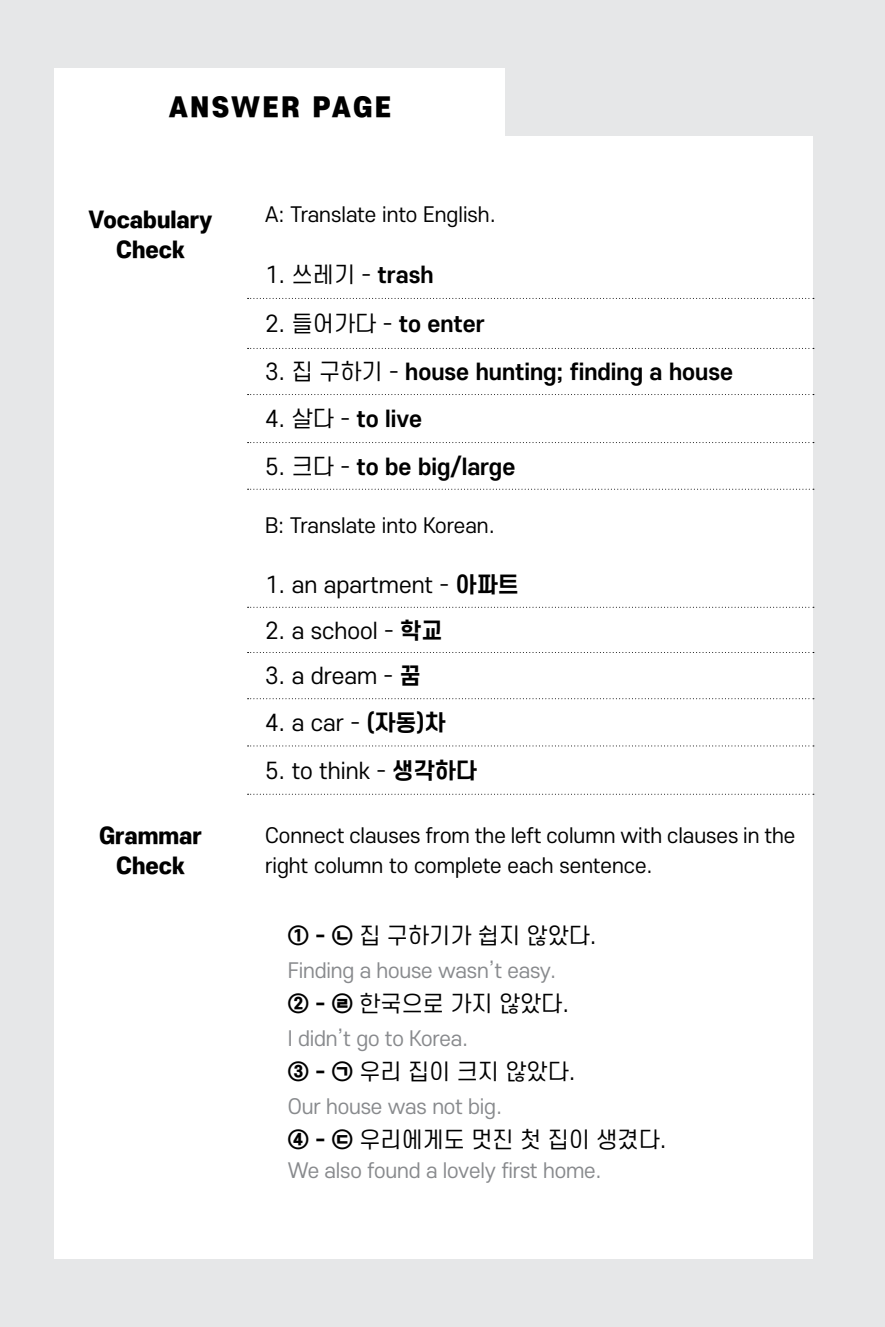
<style>
.page{position:relative;width:885px;height:1327px;background:#fff}
.page>*{position:absolute;margin:0;border:0;box-sizing:border-box;transform-origin:0 0}
.t1{font:900 26px "S Core Dream 9";letter-spacing:.1em;color:#000}
.t2{font:22px "S Core Dream 4";color:#000}
.t3{font:700 22px "S Core Dream 6";color:#000}
.t4{font:800 22px/30px "S Core Dream 8";color:#000;text-align:center}
.t5{font:20px/30px "S Core Dream 4";color:#000}
.t6{font:20px "S Core Dream 4";letter-spacing:-.01em;color:#888a8d}
.s1{font-family:"S Core Dream 6";font-weight:700}
.s2{font-family:"S Core Dream 4";font-weight:400}
</style>
<div class="page">
<div style="left:0;top:0;width:884px;height:1326px;background:#e6e7e8"></div>
<div style="left:54px;top:68px;width:758px;height:1190px;background:#fff"></div>
<div style="left:505px;top:68px;width:320px;height:68px;background:#e6e7e8"></div>
<svg style="left:247px;top:298px;width:566px;height:1px"></svg>
<svg style="left:247px;top:348px;width:566px;height:1px"></svg>
<svg style="left:247px;top:394px;width:566px;height:1px"></svg>
<svg style="left:247px;top:606px;width:566px;height:1px"></svg>
<svg style="left:247px;top:652px;width:566px;height:1px"></svg>
<svg style="left:247px;top:698px;width:566px;height:1px"></svg>
<svg style="left:247px;top:745px;width:566px;height:1px"></svg>
<svg style="left:247px;top:793px;width:566px;height:1px"></svg>
<svg style="left:247px;top:442px;width:566px;height:1px"></svg>
<svg style="left:247px;top:488px;width:563px;height:1px"></svg>
<p class="t1" style="left:169px;top:88px;width:224px">ANSWER PAGE</p>
<p class="t4" style="left:88px;top:204px;width:126px">Vocabulary<br>Check</p>
<p class="t5" style="left:265px;top:199px;width:232px">A: Translate into English.</p>
<p class="t2" style="left:265px;top:259px;width:170px">1. 쓰레기 - <span class="s1">trash</span></p>
<p class="t2" style="left:265px;top:308px;width:221px">2. 들어가다 - <span class="s1">to enter</span></p>
<p class="t3" style="left:265px;top:356px;width:469px"><span class="s2">3. 집 구하기 -</span> house hunting; finding a house</p>
<p class="t3" style="left:265px;top:403px;width:159px"><span class="s2">4. 살다 -</span> to live</p>
<p class="t3" style="left:265px;top:450px;width:252px"><span class="s2">5. 크다 -</span> to be big/large</p>
<p class="t5" style="left:265px;top:510px;width:231px">B: Translate into Korean.</p>
<p class="t2" style="left:265px;top:568px;width:255px">1. an apartment - <span class="s1">아파트</span></p>
<p class="t2" style="left:265px;top:614px;width:179px">2. a school - <span class="s1">학교</span></p>
<p class="t2" style="left:265px;top:660px;width:157px">3. a dream - <span class="s1">꿈</span></p>
<p class="t2" style="left:265px;top:706px;width:182px">4. a car - <span class="s1">(자동)차</span></p>
<p class="t2" style="left:265px;top:754px;width:213px">5. to think - <span class="s1">생각하다</span></p>
<p class="t4" style="left:99px;top:819px;width:104px">Grammar<br>Check</p>
<p class="t5" style="left:265px;top:819px;width:532px">Connect clauses from the left column with clauses in the right column to complete each sentence.</p>
<p class="t2" style="left:288px;top:919px;width:310px"><span class="s1">① - ㉡</span> 집 구하기가 쉽지 않았다.</p>
<p class="t6" style="left:288px;top:955px;width:270px">Finding a house wasn’t easy.</p>
<p class="t2" style="left:288px;top:987px;width:283px"><span class="s1">② - ㉣</span> 한국으로 가지 않았다.</p>
<p class="t6" style="left:288px;top:1023px;width:182px">I didn’t go to Korea.</p>
<p class="t2" style="left:288px;top:1055px;width:289px"><span class="s1">③ - ㉠</span> 우리 집이 크지 않았다.</p>
<p class="t6" style="left:288px;top:1091px;width:216px">Our house was not big.</p>
<p class="t2" style="left:288px;top:1123px;width:380px"><span class="s1">④ - ㉢</span> 우리에게도 멋진 첫 집이 생겼다.</p>
<p class="t6" style="left:288px;top:1155px;width:315px">We also found a lovely first home.</p>
</div>
